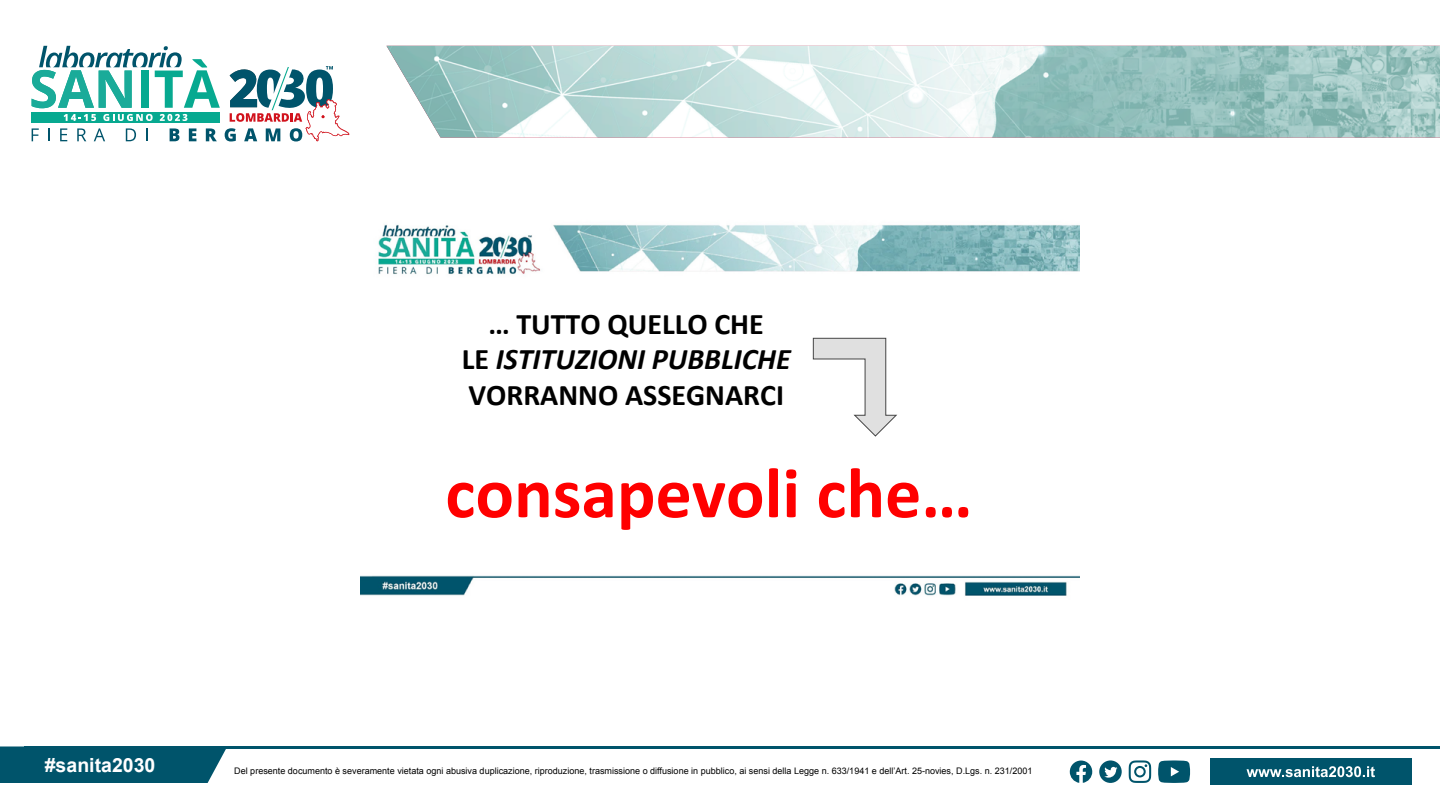
<style>
.page{position:relative;width:1440px;height:810px;background:#fff}
.page>*{position:absolute;margin:0;border:0;box-sizing:border-box;transform-origin:0 0}
.t1{font:700 72px "Calibri";color:#f00}
.t2{font:700 30px/35.5px "Calibri";color:#000;text-align:center}
.t3{font:700 19.5px "Arial";color:#fff}
.t4{font:9px "Arial";color:#000}
.s1{font-style:italic}
</style>
<div class="page">
<img style="left:386px;top:46px;width:1054px;height:92px">
<svg style="left:32px;top:46px;width:317px;height:95px"></svg>
<div style="left:0;top:746px;width:226px;height:37px;background:#00546b"></div>
<div style="left:1210px;top:759px;width:201px;height:26px;background:#00546b"></div>
<hr style="left:24px;top:746px;width:1416px;height:3px;background:#00546b">
<svg style="left:1247px;top:766px;width:128px;height:11px"></svg>
<svg style="left:1129px;top:760px;width:22px;height:23px"></svg>
<svg style="left:1158px;top:760px;width:32px;height:23px"></svg>
<svg style="left:1070px;top:761px;width:22px;height:22px"></svg>
<svg style="left:1099px;top:760px;width:23px;height:23px"></svg>
<img style="left:360px;top:224px;width:720px;height:372px">
<svg style="left:813px;top:338px;width:84px;height:99px"></svg>
<h2 class="t2" style="left:462px;top:305px;width:330px">… TUTTO QUELLO CHE<br>LE <span class="s1">ISTITUZIONI PUBBLICHE<br></span>VORRANNO ASSEGNARCI</h2>
<h1 class="t1" style="left:445px;top:442px;width:529px">consapevoli che…</h1>
<h3 class="t3" style="left:45px;top:752px;width:112px">#sanita2030</h3>
<p class="t4" style="left:234px;top:765px;width:800px">Del presente documento è severamente vietata ogni abusiva duplicazione, riproduzione, trasmissione o diffusione in pubblico, ai sensi della Legge n. 633/1941 e dell’Art. 25-novies, D.Lgs. n. 231/2001</p>
</div>
